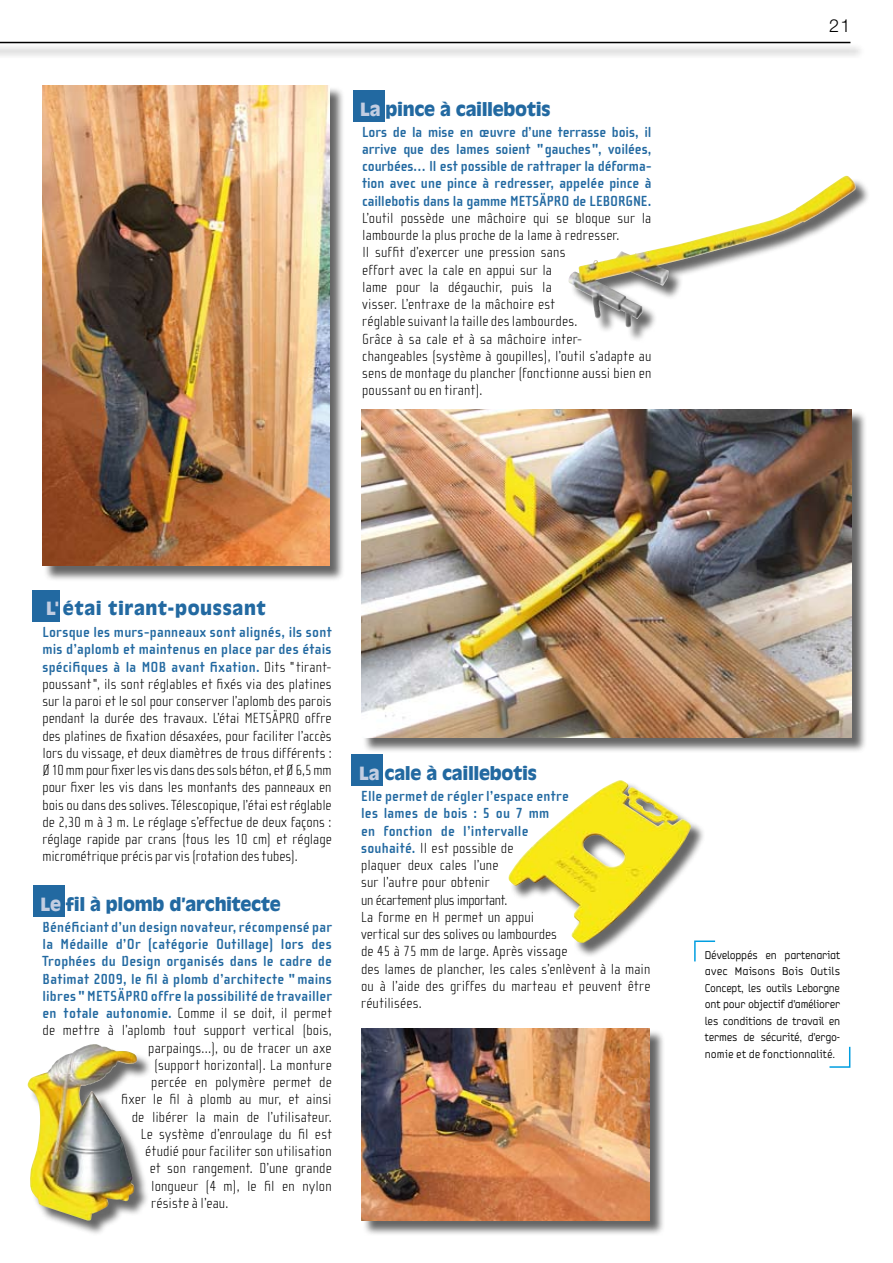
<style>
.page{position:relative;width:893px;height:1263px;background:#fff}
.page>*{position:absolute;margin:0;border:0;box-sizing:border-box;transform-origin:0 0}
.t1{font:900 18px "Antique Olive Std";letter-spacing:-.015em;color:#2269a1}
.t2{font:900 18px "Antique Olive Std";letter-spacing:.03em;color:#2269a1}
.t3{font:300 18px "Helvetica Neue LT Std";color:#000}
.t4{font:100 15px/17.2px "Cholla Sans";letter-spacing:.01em;color:#000}
.t5{font:700 15px/17.2px "Cholla Sans";letter-spacing:.015em;color:#2269a1;text-align:justify}
.t6{font:12px/16.5px "Reform";letter-spacing:-.005em;color:#000;text-align:justify;scale:.85 1}
.s1{color:#c2cde1}
.s2{font-weight:700;color:#2269a1}
</style>
<div class="page">
<div style="left:44px;top:86px;width:301px;height:495px;background:#000;opacity:.6"></div>
<img style="left:43px;top:85px;width:287px;height:481px">
<svg style="left:694px;top:940px;width:22px;height:22px"></svg>
<svg style="left:829px;top:1046px;width:22px;height:22px"></svg>
<div style="left:363px;top:410px;width:504px;height:343px;background:#000;opacity:.6"></div>
<img style="left:361px;top:409px;width:490px;height:329px">
<div style="left:29px;top:1045px;width:123px;height:190px;background:#000;opacity:.6"></div>
<img style="left:27px;top:1044px;width:107px;height:177px">
<div style="left:569px;top:177px;width:301px;height:165px;background:#000;opacity:.6"></div>
<img style="left:568px;top:176px;width:289px;height:153px">
<div style="left:510px;top:781px;width:196px;height:177px;background:#000;opacity:.6"></div>
<img style="left:508px;top:780px;width:184px;height:163px">
<div style="left:363px;top:1029px;width:302px;height:207px;background:#000;opacity:.6"></div>
<img style="left:361px;top:1028px;width:288px;height:192px">
<div style="left:0;top:43px;width:864px;height:16px;background:#000;opacity:.6"></div>
<hr style="left:0;top:42px;width:850px;height:1px;background:#000">
<div style="left:33px;top:590px;width:27px;height:31px;background:#2269a1"></div>
<div style="left:33px;top:885px;width:31px;height:32px;background:#2269a1"></div>
<div style="left:353px;top:90px;width:31px;height:32px;background:#2269a1"></div>
<div style="left:352px;top:755px;width:31px;height:31px;background:#2269a1"></div>
<p class="t1" style="left:360px;top:98px;width:192px"><span class="s1">La</span> pince à caillebotis</p>
<p class="t5" style="left:362px;top:123px;width:291px">Lors de la mise en œuvre d’une terrasse bois, il arrive que des lames soient "gauches", voilées, courbées… Il est possible de rattraper la déforma&shy;tion avec une pince à redresser, appelée pince à caillebotis dans la gamme METSÄPRO de LEBORGNE.</p>
<p class="t4" style="left:362px;top:210px;width:291px">L’outil possède une mâchoire qui se bloque sur la lambourde la plus proche de la lame à redresser.<br>Il suffit d’exercer une pression sans<br>effort avec la cale en appui sur la<br>lame pour la dégauchir, puis la<br>visser. L’entraxe de la mâchoire est<br>réglable suivant la taille des lambourdes.<br>Grâce à sa cale et à sa mâchoire inter&shy;changeables (système à goupilles), l’outil s’adapte au sens de montage du plancher (fonctionne aussi bien en poussant ou en tirant).</p>
<p class="t3" style="left:829px;top:15px;width:23px">21</p>
<p class="t2" style="left:46px;top:598px;width:221px"><span class="s1">L'</span> étai tirant-poussant</p>
<p class="t4" style="left:42px;top:624px;width:291px;text-align:justify"><span class="s2">Lorsque les murs-panneaux sont alignés, ils sont mis d’aplomb et maintenus en place par des étais spécifiques à la MOB avant fixation.</span> Dits "tirant&shy;poussant", ils sont réglables et fixés via des platines sur la paroi et le sol pour conserver l’aplomb des parois pendant la durée des travaux. L’étai METSÄPRO offre des platines de fixation désaxées, pour faciliter l’accès lors du vissage, et deux diamètres de trous différents :<br>Ø 10 mm pour fixer les vis dans des sols béton, et Ø 6,5 mm pour fixer les vis dans les montants des panneaux en bois ou dans des solives. Télescopique, l’étai est réglable de 2,30 m à 3 m. Le réglage s’effectue de deux façons : réglage rapide par crans (tous les 10 cm) et réglage micrométrique précis par vis (rotation des tubes).</p>
<p class="t1" style="left:40px;top:893px;width:242px"><span class="s1">Le</span> fil à plomb d’architecte</p>
<p class="t5" style="left:43px;top:918px;width:291px">Bénéficiant d’un design novateur, récompensé par</p>
<p class="t5" style="left:43px;top:936px;width:291px">la Médaille d’Or (catégorie Outillage) lors des</p>
<p class="t5" style="left:43px;top:953px;width:291px">Trophées du Design organisés dans le cadre de</p>
<p class="t5" style="left:43px;top:970px;width:291px">Batimat 2009, le fil à plomb d’architecte "mains</p>
<p class="t5" style="left:43px;top:987px;width:291px">libres" METSÄPRO offre la possibilité de travailler</p>
<p class="t4" style="left:43px;top:1005px;width:291px"><span class="s2">en totale autonomie.</span> Comme il se doit, il permet</p>
<p class="t4" style="left:43px;top:1022px;width:291px">de mettre à l’aplomb tout support vertical (bois,</p>
<p class="t4" style="left:148px;top:1039px;width:185px">parpaings…), ou de tracer un axe</p>
<p class="t4" style="left:154px;top:1056px;width:179px">(support horizontal). La monture</p>
<p class="t4" style="left:151px;top:1074px;width:182px">percée en polymère permet de</p>
<p class="t4" style="left:121px;top:1091px;width:212px">fixer le fil à plomb au mur, et ainsi</p>
<p class="t4" style="left:132px;top:1108px;width:201px">de libérer la main de l’utilisateur.</p>
<p class="t4" style="left:141px;top:1125px;width:192px">Le système d’enroulage du fil est</p>
<p class="t4" style="left:145px;top:1143px;width:188px">étudié pour faciliter son utilisation</p>
<p class="t4" style="left:150px;top:1160px;width:183px">et son rangement. D’une grande</p>
<p class="t4" style="left:151px;top:1177px;width:182px">longueur (4 m), le fil en nylon</p>
<p class="t4" style="left:151px;top:1194px;width:79px">résiste à l’eau.</p>
<p class="t1" style="left:359px;top:763px;width:179px"><span class="s1">La</span> cale à caillebotis</p>
<p class="t4" style="left:361px;top:788px;width:291px"><span class="s2">Elle permet de régler l’espace entre<br>les lames de bois : 5 ou 7 mm<br>en fonction de l’intervalle<br>souhaité.</span> Il est possible de<br>plaquer deux cales l’une<br>sur l’autre pour obtenir<br>un écartement plus important.<br>La forme en H permet un appui<br>vertical sur des solives ou lambourdes<br>de 45 à 75 mm de large. Après vissage<br>des lames de plancher, les cales s’enlèvent à la main ou à l’aide des griffes du marteau et peuvent être réutilisées.</p>
<p class="t6" style="left:705px;top:946px;width:161px">Développés en partenariat avec Maisons Bois Outils Concept, les outils Leborgne ont pour objectif d’améliorer les conditions de travail en termes de sécurité, d’ergo&shy;nomie et de fonctionnalité.</p>
</div>
